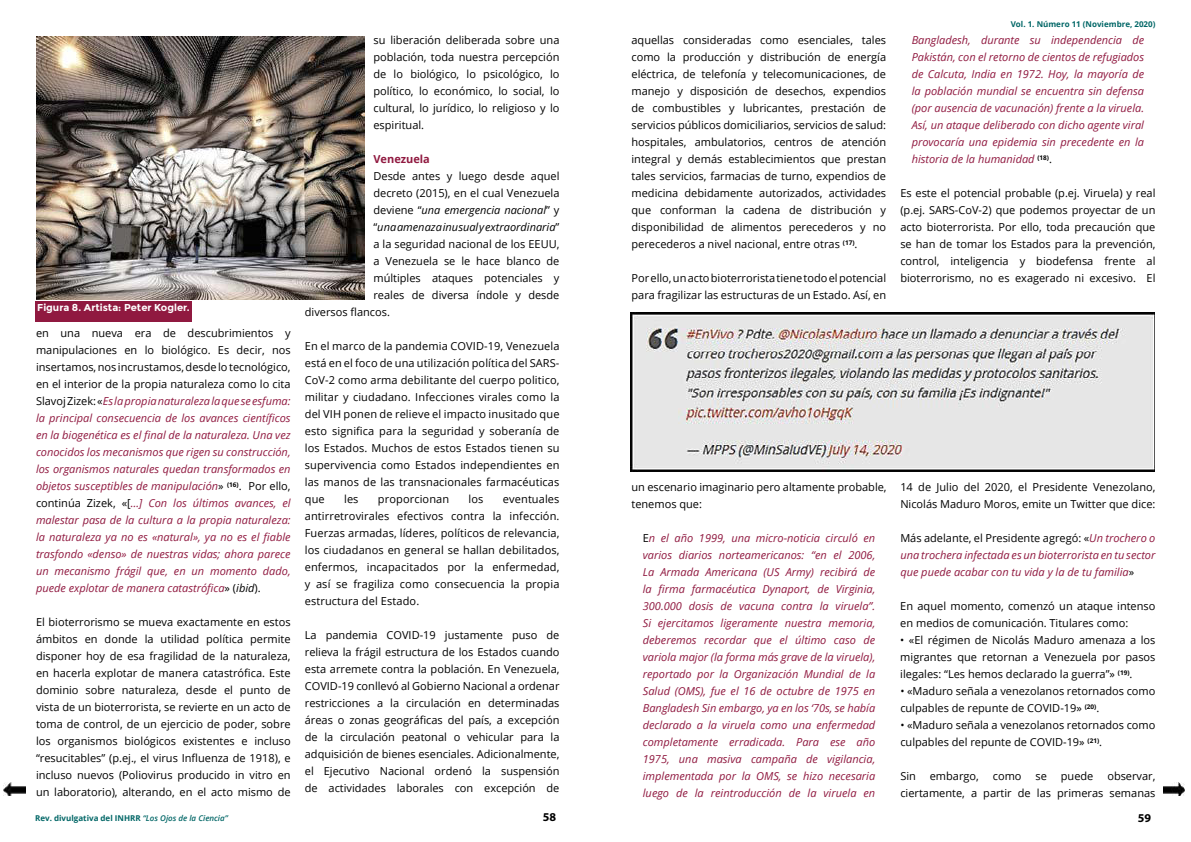
<style>
.page{position:relative;width:1191px;height:842px;background:#fff}
.page>*{position:absolute;margin:0;border:0;box-sizing:border-box;transform-origin:0 0}
.t1{font:700 12px "Myriad Pro";color:#000}
.t2{font:11px/17px "Open Sans";color:#000;text-align:justify}
.t3{font:italic 11px/17px "Open Sans";color:#901940;text-align:justify}
.t4{font:italic 11px "Open Sans";color:#000}
.t5{font:700 11px "Open Sans";color:#901940}
.t6{font:700 10px "Montserrat";color:#fff}
.t7{font:700 8px "Open Sans";color:#066}
.s1{font-style:normal;color:#000}
.s2{color:#000}
.s3{font-weight:600;font-style:italic}
.s4{font-style:normal}
</style>
<div class="page">
<img style="left:36px;top:36px;width:329px;height:263px">
<img style="left:630px;top:312px;width:525px;height:159px">
<div style="left:35px;top:302px;width:157px;height:20px;background:#901940"></div>
<img style="left:4px;top:782px;width:21px;height:14px">
<img style="left:1163px;top:782px;width:21px;height:14px">
<p class="t6" style="left:37px;top:302px;width:154px">Figura 8. Artista: Peter Kogler.</p>
<p class="t3" style="left:36px;top:326px;width:256px"><span class="s1">en una nueva era de descubrimientos y manipulaciones en lo biológico. Es decir, nos insertamos, nos incrustamos, desde lo tecnológico, en el interior de la propia naturaleza como lo cita Slavoj Zizek: «</span>Es la propia naturaleza la que se esfuma: la principal consecuencia de los avances científicos en la biogenética es el final de la naturaleza. Una vez conocidos los mecanismos que rigen su construcción, los organismos naturales quedan transformados en objetos susceptibles de manipulación<span class="s1">»</span> <sup>(16)</sup><span class="s1">. Por ello, continúa Zizek, «[</span>…] Con los últimos avances, el malestar pasa de la cultura a la propia naturaleza: la naturaleza ya no es «natural», ya no es el fiable trasfondo «denso» de nuestras vidas; ahora parece un mecanismo frágil que, en un momento dado, puede explotar de manera catastrófica<span class="s1">» (</span><span class="s2">ibid</span><span class="s1">).</span></p>
<p class="t2" style="left:36px;top:613px;width:256px">El bioterrorismo se mueva exactamente en estos ámbitos en donde la utilidad política permite disponer hoy de esa fragilidad de la naturaleza, en hacerla explotar de manera catastrófica. Este dominio sobre naturaleza, desde el punto de vista de un bioterrorista, se revierte en un acto de toma de control, de un ejercicio de poder, sobre los organismos biológicos existentes e incluso “resucitables” (p.ej., el virus Influenza de 1918), e incluso nuevos (Poliovirus producido in vitro en un laboratorio), alterando, en el acto mismo de</p>
<p class="t7" style="left:35px;top:814px;width:194px">Rev. divulgativa del INHRR <span class="s3">“Los Ojos de la Ciencia”</span></p>
<p class="t2" style="left:373px;top:33px;width:187px">su liberación deliberada sobre una población, toda nuestra percepción de lo biológico, lo psicológico, lo político, lo económico, lo social, lo cultural, lo jurídico, lo religioso y lo espiritual.</p>
<p class="t5" style="left:373px;top:155px;width:58px">Venezuela</p>
<p class="t2" style="left:373px;top:168px;width:187px">Desde antes y luego desde aquel</p>
<p class="t2" style="left:373px;top:185px;width:187px">decreto (2015), en el cual Venezuela</p>
<p class="t4" style="left:373px;top:206px;width:187px"><span class="s4">deviene “</span>una emergencia nacional<span class="s4">” y</span></p>
<p class="t4" style="left:373px;top:223px;width:187px"><span class="s4">“</span>una amenaza inusual y extraordinaria<span class="s4">”</span></p>
<p class="t2" style="left:373px;top:236px;width:187px">a la seguridad nacional de los EEUU,</p>
<p class="t2" style="left:373px;top:254px;width:187px">a Venezuela se le hace blanco de</p>
<p class="t2" style="left:373px;top:270px;width:187px">múltiples ataques potenciales y</p>
<p class="t2" style="left:373px;top:287px;width:187px">reales de diversa índole y desde</p>
<p class="t2" style="left:305px;top:303px;width:87px">diversos flancos.</p>
<p class="t2" style="left:305px;top:337px;width:256px">En el marco de la pandemia COVID-19, Venezuela está en el foco de una utilización política del SARS-CoV-2 como arma debilitante del cuerpo politico, militar y ciudadano. Infecciones virales como la del VIH ponen de relieve el impacto inusitado que esto significa para la seguridad y soberanía de los Estados. Muchos de estos Estados tienen su supervivencia como Estados independientes en las manos de las transnacionales farmacéuticas que</p>
<p class="t2" style="left:305px;top:492px;width:256px;text-indent:198px">eventuales antirretrovirales efectivos contra la infección.<br>Fuerzas armadas, líderes, políticos de relevancia, los ciudadanos en general se hallan debilitados, enfermos, incapacitados por la enfermedad, y así se fragiliza como consecuencia la propia estructura del Estado.</p>
<p class="t2" style="left:305px;top:626px;width:256px">La pandemia COVID-19 justamente puso de relieva la frágil estructura de los Estados cuando esta arremete contra la población. En Venezuela, COVID-19 conllevó al Gobierno Nacional a ordenar restricciones a la circulación en determinadas áreas o zonas geográficas del país, a excepción de la circulación peatonal o vehicular para la adquisición de bienes esenciales. Adicionalmente, el Ejecutivo Nacional ordenó la suspensión de actividades laborales con excepción de</p>
<p class="t2" style="left:344px;top:492px;width:16px">les</p>
<p class="t2" style="left:378px;top:492px;width:73px">proporcionan</p>
<p class="t2" style="left:468px;top:492px;width:16px">los</p>
<p class="t2" style="left:631px;top:31px;width:256px">aquellas consideradas como esenciales, tales como la producción y distribución de energía eléctrica, de telefonía y telecomunicaciones, de manejo y disposición de desechos, expendios de combustibles y lubricantes, prestación de servicios públicos domiciliarios, servicios de salud: hospitales, ambulatorios, centros de atención integral y demás establecimientos que prestan tales servicios, farmacias de turno, expendios de medicina debidamente autorizados, actividades que conforman la cadena de distribución y disponibilidad de alimentos perecederos y no perecederos a nivel nacional, entre otras <sup>(17)</sup>.</p>
<p class="t2" style="left:631px;top:270px;width:256px">Por ello, un acto bioterrorista tiene todo el potencial para fragilizar las estructuras de un Estado. Así, en</p>
<p class="t7" style="left:1010px;top:21px;width:146px">Vol. 1. Número 11 (Noviembre, 2020)</p>
<p class="t3" style="left:911px;top:33px;width:234px">Bangladesh, durante su independencia de Pakistán, con el retorno de cientos de refugiados de Calcuta, India en 1972. Hoy, la mayoría de la población mundial se encuentra sin defensa (por ausencia de vacunación) frente a la viruela.<br>Así, un ataque deliberado con dicho agente viral provocaría una epidemia sin precedente en la historia de la humanidad <sup>(18)</sup><span class="s1">.</span></p>
<p class="t2" style="left:900px;top:185px;width:257px">Es este el potencial probable (p.ej. Viruela) y real (p.ej. SARS-CoV-2) que podemos proyectar de un acto bioterrorista. Por ello, toda precaución que se han de tomar los Estados para la prevención, control, inteligencia y biodefensa frente al bioterrorismo, no es exagerado ni excesivo. El</p>
<p class="t2" style="left:631px;top:478px;width:257px">un escenario imaginario pero altamente probable, tenemos que:</p>
<p class="t3" style="left:643px;top:531px;width:234px"><span class="s1">E</span>n el año 1999, una micro-noticia circuló en varios diarios norteamericanos: “en el 2006, La Armada Americana (US Army) recibirá de la firma farmacéutica Dynaport, de Virginia, 300.000 dosis de vacuna contra la viruela”.<br>Si ejercitamos ligeramente nuestra memoria, deberemos recordar que el último caso de variola major (la forma más grave de la viruela), reportado por la Organización Mundial de la Salud (OMS), fue el 16 de octubre de 1975 en Bangladesh Sin embargo, ya en los ‘70s, se había declarado a la viruela como una enfermedad completamente erradicada. Para ese año 1975, una masiva campaña de vigilancia, implementada por la OMS, se hizo necesaria luego de la reintroducción de la viruela en</p>
<p class="t2" style="left:900px;top:478px;width:257px">14 de Julio del 2020, el Presidente Venezolano,<br>Nicolás Maduro Moros, emite un Twitter que dice:</p>
<p class="t3" style="left:900px;top:531px;width:257px"><span class="s1">Más adelante, el Presidente agregó: «</span>Un trochero o una trochera infectada es un bioterrorista en tu sector que puede acabar con tu vida y la de tu familia<span class="s1">»</span></p>
<p class="t2" style="left:900px;top:597px;width:257px">En aquel momento, comenzó un ataque intenso en medios de comunicación. Titulares como:</p>
<p class="t2" style="left:900px;top:631px;width:257px">• «El régimen de Nicolás Maduro amenaza a los migrantes que retornan a Venezuela por pasos ilegales: “Les hemos declarado la guerra”» <sup>(19)</sup>.</p>
<p class="t2" style="left:900px;top:682px;width:257px">• «Maduro señala a venezolanos retornados como culpables de repunte de COVID-19» <sup>(20)</sup>.</p>
<p class="t2" style="left:900px;top:716px;width:257px">• «Maduro señala a venezolanos retornados como culpables del repunte de COVID-19» <sup>(21)</sup>.</p>
<p class="t2" style="left:900px;top:767px;width:17px">Sin</p>
<p class="t2" style="left:929px;top:767px;width:51px">embargo,</p>
<p class="t2" style="left:992px;top:767px;width:30px">como</p>
<p class="t2" style="left:1035px;top:767px;width:13px">se</p>
<p class="t2" style="left:1060px;top:767px;width:34px">puede</p>
<p class="t2" style="left:900px;top:767px;width:257px;text-align:right">observar,<br>ciertamente, a partir de las primeras semanas</p>
<p class="t1" style="left:543px;top:810px;width:15px">58</p>
<p class="t1" style="left:1137px;top:811px;width:15px">59</p>
</div>
